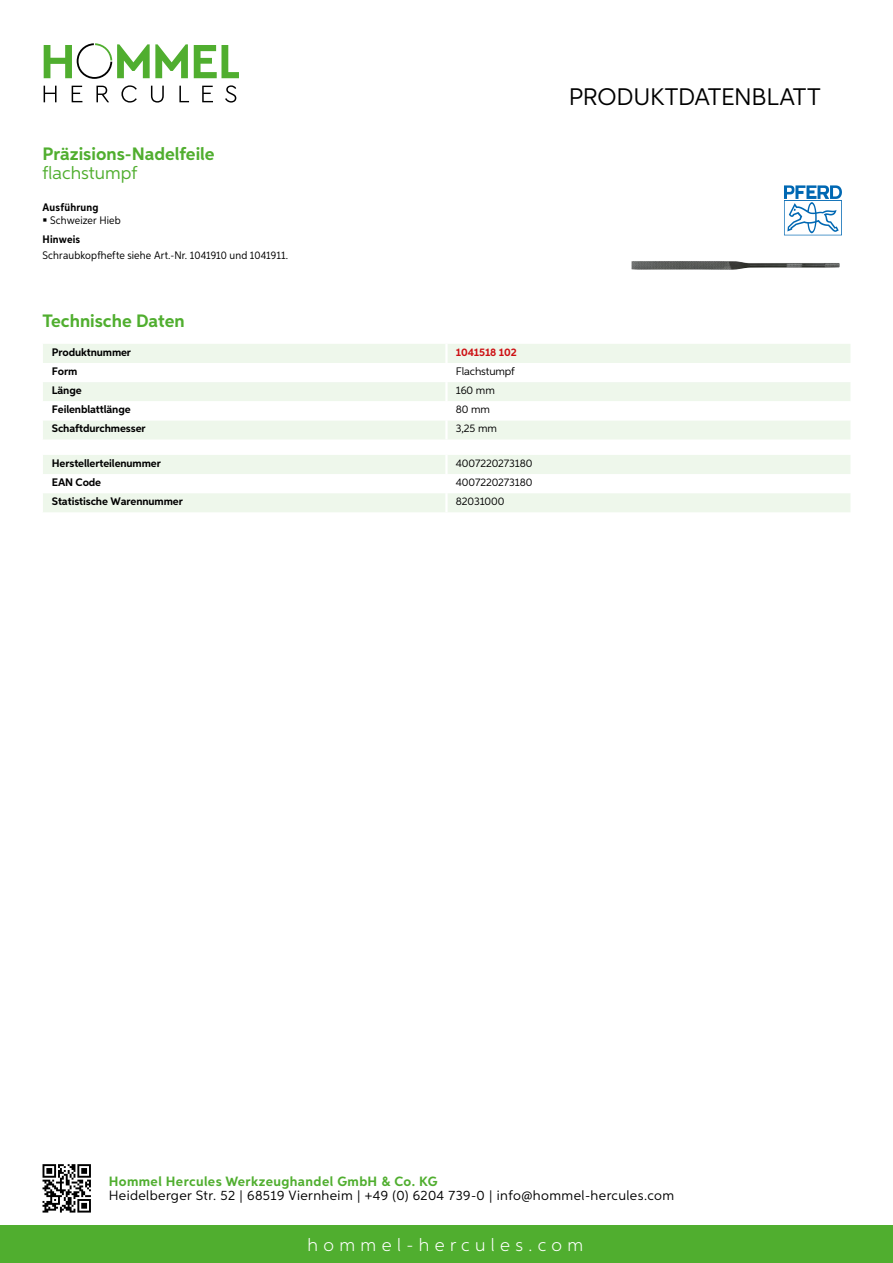
<style>
.page{position:relative;width:893px;height:1263px;background:#fff}
.page>*{position:absolute;margin:0;border:0;box-sizing:border-box;transform-origin:0 0}
.t1{font:24px "Aspira";letter-spacing:-.01em;color:#000}
.t2{font:700 18px "Aspira";color:#50ae2f}
.t3{font:300 18px "Aspira";letter-spacing:.3em;color:#fff}
.t4{font:18px "Aspira";color:#50ae2f}
.t5{font:13.5px "Aspira";letter-spacing:.03em;color:#000}
.t6{font:700 13.5px "Aspira";letter-spacing:.03em;color:#50ae2f}
.t7{font:700 10.95px "Aspira";letter-spacing:-.01em;color:#000}
.t8{font:10.95px "Aspira";letter-spacing:-.01em;color:#000}
.t9{font:10.95px "Aspira Nar";letter-spacing:.01em;color:#000}
.t10{font:700 10.95px "Aspira Nar";letter-spacing:.02em;color:#000}
.t11{font:700 10.95px "Aspira";letter-spacing:-.01em;color:#cd1013}
</style>
<div class="page">
<div style="left:0;top:1226px;width:893px;height:37px;background:#50ae2f"></div>
<svg style="left:43px;top:1164px;width:48px;height:48px"></svg>
<svg style="left:194px;top:45px;width:45px;height:33px"></svg>
<svg style="left:44px;top:43px;width:144px;height:36px"></svg>
<svg style="left:44px;top:86px;width:13px;height:16px"></svg>
<svg style="left:72px;top:86px;width:10px;height:16px"></svg>
<svg style="left:96px;top:86px;width:13px;height:16px"></svg>
<svg style="left:121px;top:85px;width:16px;height:18px"></svg>
<svg style="left:151px;top:86px;width:13px;height:17px"></svg>
<svg style="left:179px;top:86px;width:10px;height:16px"></svg>
<svg style="left:202px;top:86px;width:11px;height:16px"></svg>
<svg style="left:225px;top:85px;width:11px;height:18px"></svg>
<div style="left:43px;top:344px;width:807px;height:95px;background:#eef7eb"></div>
<svg style="left:43px;top:363px;width:807px;height:57px"></svg>
<hr style="left:445px;top:344px;width:3px;height:19px;background:#fff">
<hr style="left:445px;top:363px;width:3px;height:19px;background:#fff">
<hr style="left:445px;top:382px;width:3px;height:19px;background:#fff">
<hr style="left:445px;top:401px;width:3px;height:19px;background:#fff">
<hr style="left:445px;top:420px;width:3px;height:19px;background:#fff">
<svg style="left:43px;top:455px;width:807px;height:57px"></svg>
<hr style="left:445px;top:493px;width:3px;height:19px;background:#fff">
<img style="left:631px;top:261px;width:209px;height:9px">
<svg style="left:784px;top:185px;width:58px;height:50px"></svg>
<h2 class="t2" style="left:43px;top:142px;width:174px">Präzisions-Nadelfeile</h2>
<h2 class="t4" style="left:43px;top:162px;width:96px">flachstumpf</h2>
<p class="t10" style="left:43px;top:201px;width:58px">Ausführung</p>
<p class="t9" style="left:50px;top:214px;width:72px">Schweizer Hieb</p>
<p class="t10" style="left:43px;top:233px;width:39px">Hinweis</p>
<p class="t9" style="left:43px;top:248px;width:247px">Schraubkopfhefte siehe Art.-Nr. 1041910 und 1041911.</p>
<h2 class="t2" style="left:43px;top:310px;width:144px">Technische Daten</h2>
<p class="t7" style="left:52px;top:345px;width:81px">Produktnummer</p>
<p class="t11" style="left:456px;top:345px;width:62px">1041518 102</p>
<p class="t7" style="left:52px;top:364px;width:27px">Form</p>
<p class="t8" style="left:456px;top:364px;width:61px">Flachstumpf</p>
<p class="t7" style="left:52px;top:383px;width:31px">Länge</p>
<p class="t8" style="left:456px;top:384px;width:41px">160 mm</p>
<p class="t7" style="left:52px;top:403px;width:80px">Feilenblattlänge</p>
<p class="t8" style="left:456px;top:403px;width:36px">80 mm</p>
<p class="t7" style="left:52px;top:422px;width:95px">Schaftdurchmesser</p>
<p class="t8" style="left:456px;top:422px;width:43px">3,25 mm</p>
<p class="t7" style="left:52px;top:456px;width:111px">Herstellerteilenummer</p>
<p class="t8" style="left:456px;top:456px;width:78px">4007220273180</p>
<p class="t7" style="left:52px;top:475px;width:51px">EAN Code</p>
<p class="t8" style="left:456px;top:475px;width:78px">4007220273180</p>
<p class="t7" style="left:52px;top:495px;width:132px">Statistische Warennummer</p>
<p class="t8" style="left:456px;top:495px;width:50px">82031000</p>
<h1 class="t1" style="left:569px;top:82px;width:253px">Produktdatenblatt</h1>
<p class="t6" style="left:109px;top:1172px;width:330px">Hommel Hercules Werkzeughandel GmbH &amp; Co. KG</p>
<p class="t5" style="left:109px;top:1187px;width:567px">Heidelberger Str. 52 | 68519 Viernheim | +49 (0) 6204 739-0 | info@hommel-hercules.com</p>
<h2 class="t3" style="left:307px;top:1234px;width:277px">hommel-hercules.com</h2>
</div>
